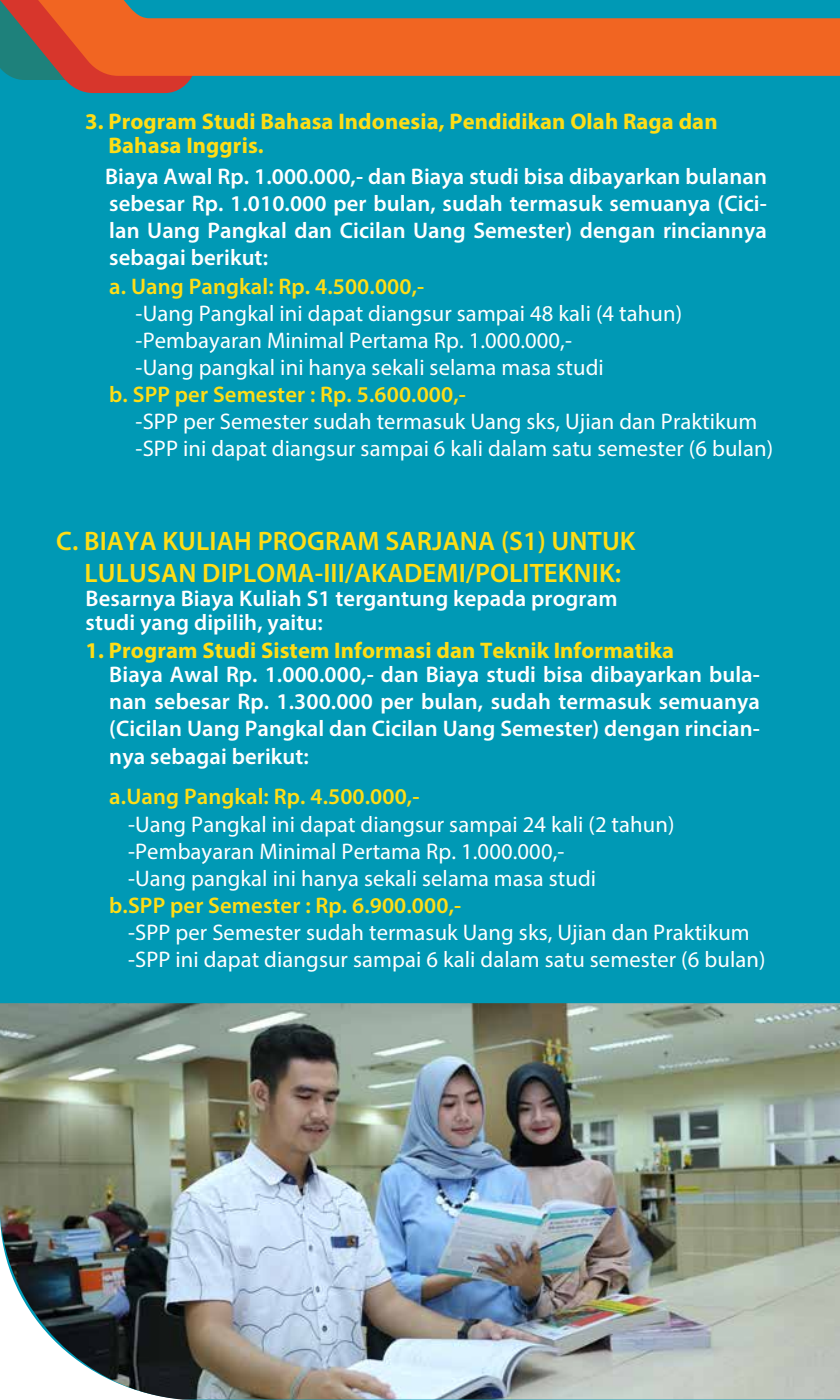
<style>
.page{position:relative;width:840px;height:1400px;background:#fff}
.page>*{position:absolute;margin:0;border:0;box-sizing:border-box;transform-origin:0 0}
.t1{font:600 26.78px/32.2px "Myriad Pro";letter-spacing:.005em;color:#ffdd15;text-align:center}
.t2{font:22.57px/27.1px "Myriad Pro";letter-spacing:.005em;color:#fff}
.t3{font:600 22.57px/27.1px "Myriad Pro";letter-spacing:.005em;color:#fff;text-align:justify}
.t4{font:600 22.57px "Myriad Pro";letter-spacing:.005em;color:#ffdd15}
.t5{font:700 22.57px/24.2px "Myriad Pro";letter-spacing:.005em;color:#ffdd15}
</style>
<div class="page">
<div style="left:0;top:76px;width:840px;height:927px;background:#0099b5"></div>
<img style="left:0;top:1003px;width:840px;height:397px">
<svg style="left:0;top:0;width:197px;height:93px"></svg>
<svg style="left:38px;top:0;width:802px;height:76px;fill:#f16522"></svg>
<p class="t5" style="left:109px;top:109px;width:611px;text-indent:-23px">3. Program Studi Bahasa Indonesia, Pendidikan Olah Raga dan<br>Bahasa Inggris.</p>
<p class="t3" style="left:105px;top:162px;width:663px">Biaya Awal Rp. 1.000.000,- dan Biaya studi bisa dibayarkan bulanan sebesar Rp. 1.010.000 per bulan, sudah termasuk semuanya (Cici&shy;lan Uang Pangkal dan Cicilan Uang Semester) dengan rinciannya sebagai berikut:</p>
<p class="t4" style="left:109px;top:272px;width:317px">a. Uang Pangkal: Rp. 4.500.000,-</p>
<p class="t2" style="left:136px;top:299px;width:548px">-Uang Pangkal ini dapat diangsur sampai 48 kali (4 tahun) -Pembayaran Minimal Pertama Rp. 1.000.000,-<br>-Uang pangkal ini hanya sekali selama masa studi</p>
<p class="t4" style="left:109px;top:380px;width:358px">b. SPP per Semester : Rp. 5.600.000,-</p>
<p class="t2" style="left:136px;top:408px;width:639px">-SPP per Semester sudah termasuk Uang sks, Ujian dan Praktikum -SPP ini dapat diangsur sampai 6 kali dalam satu semester (6 bulan)</p>
<p class="t1" style="left:56px;top:524px;width:581px">C. BIAYA KULIAH PROGRAM SARJANA (S1) UNTUK<br>LULUSAN DIPLOMA-III/AKADEMI/POLITEKNIK:</p>
<p class="t3" style="left:86px;top:585px;width:533px;line-height:24.5px">Besarnya Biaya Kuliah S1 tergantung kepada program studi yang dipilih, yaitu:</p>
<p class="t5" style="left:86px;top:637px;width:590px">1. Program Studi Sistem Informasi dan Teknik Informatika</p>
<p class="t3" style="left:109px;top:660px;width:652px">Biaya Awal Rp. 1.000.000,- dan Biaya studi bisa dibayarkan bula&shy;nan sebesar Rp. 1.300.000 per bulan, sudah termasuk semuanya (Cicilan Uang Pangkal dan Cicilan Uang Semester) dengan rincian&shy;nya sebagai berikut:</p>
<p class="t4" style="left:109px;top:783px;width:312px">a.Uang Pangkal: Rp. 4.500.000,-</p>
<p class="t2" style="left:128px;top:810px;width:548px">-Uang Pangkal ini dapat diangsur sampai 24 kali (2 tahun) -Pembayaran Minimal Pertama Rp. 1.000.000,-<br>-Uang pangkal ini hanya sekali selama masa studi</p>
<p class="t4" style="left:109px;top:891px;width:353px">b.SPP per Semester : Rp. 6.900.000,-</p>
<p class="t2" style="left:128px;top:919px;width:639px">-SPP per Semester sudah termasuk Uang sks, Ujian dan Praktikum -SPP ini dapat diangsur sampai 6 kali dalam satu semester (6 bulan)</p>
</div>
